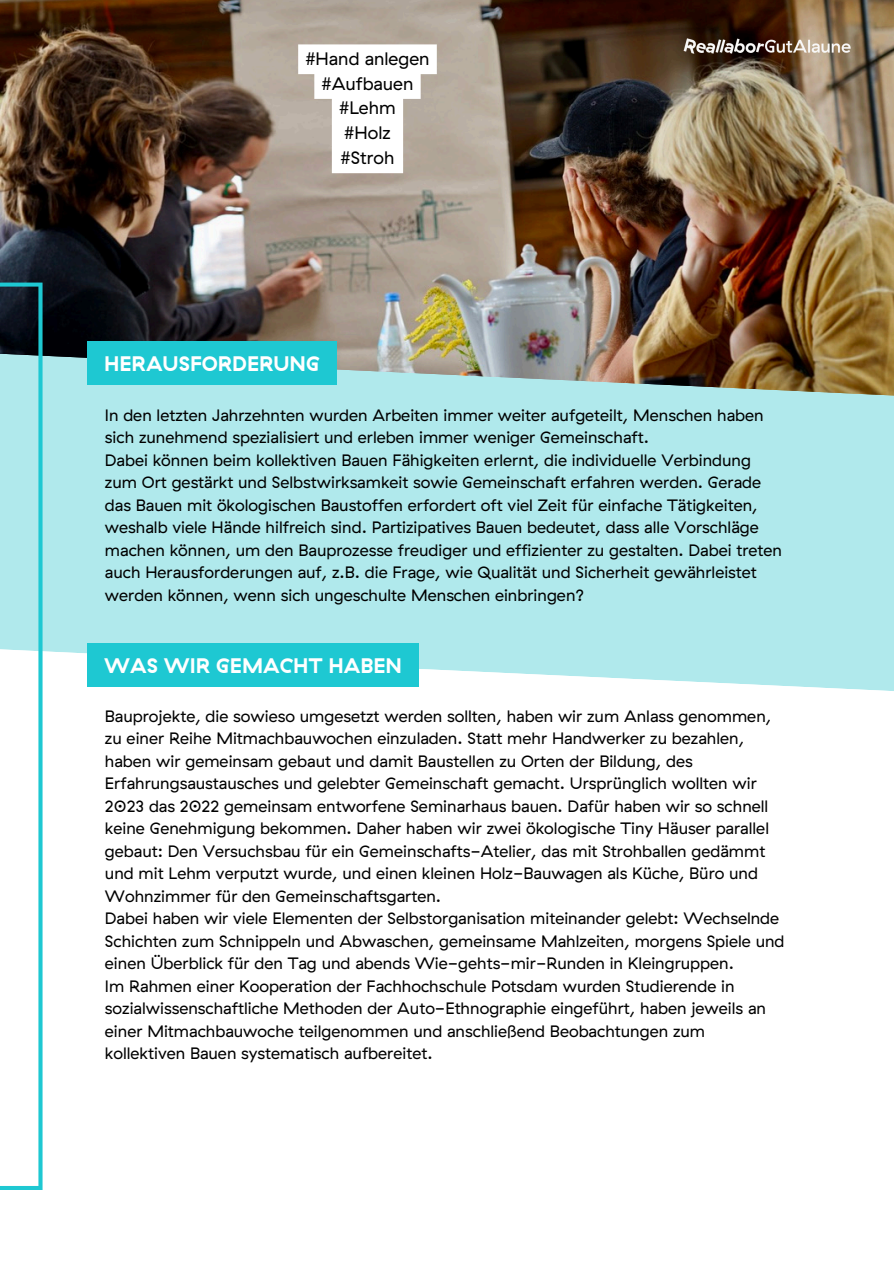
<style>
.page{position:relative;width:894px;height:1264px;background:#fff}
.page>*{position:absolute;margin:0;border:0;box-sizing:border-box;transform-origin:0 0}
.t1{font:700 21px "GT Haptik";color:#fff}
.t2{font:18px "GT Haptik";color:#000}
.t3{font:16.5px/22.5px "GT Haptik";color:#000}
</style>
<div class="page">
<img style="left:0;top:0;width:893px;height:351px">
<svg style="left:43px;top:351px;width:850px;height:340px;background:#afe1e2"></svg>
<img style="left:680px;top:36px;width:170px;height:25px">
<div style="left:87px;top:643px;width:332px;height:43px;background:#1ec8d2"></div>
<svg style="left:298px;top:44px;width:138px;height:129px"></svg>
<div style="left:87px;top:341px;width:249px;height:44px;background:#1ec8d2"></div>
<svg style="left:0;top:282px;width:43px;height:907px"></svg>
<p class="t2" style="left:305px;top:47px;width:126px">#Hand anlegen</p>
<h1 class="t2" style="left:321px;top:72px;width:93px">#Aufbauen</h1>
<p class="t2" style="left:339px;top:96px;width:58px">#Lehm</p>
<p class="t2" style="left:344px;top:121px;width:48px">#Holz</p>
<h1 class="t2" style="left:340px;top:146px;width:55px">#Stroh</h1>
<p class="t1" style="left:104px;top:350px;width:217px">HERAUSFORDERUNG</p>
<p class="t3" style="left:105px;top:403px;width:660px">In den letzten Jahrzehnten wurden Arbeiten immer weiter aufgeteilt, Menschen haben sich zunehmend spezialisiert und erleben immer weniger Gemeinschaft.</p>
<p class="t3" style="left:105px;top:448px;width:678px">Dabei können beim kollektiven Bauen Fähigkeiten erlernt, die individuelle Verbindung zum Ort gestärkt und Selbstwirksamkeit sowie Gemeinschaft erfahren werden. Gerade das Bauen mit ökologischen Baustoffen erfordert oft viel Zeit für einfache Tätigkeiten, weshalb viele Hände hilfreich sind. Partizipatives Bauen bedeutet, dass alle Vorschläge machen können, um den Bauprozesse freudiger und effizienter zu gestalten. Dabei treten auch Herausforderungen auf, z.B. die Frage, wie Qualität und Sicherheit gewährleistet werden können, wenn sich ungeschulte Menschen einbringen?</p>
<p class="t1" style="left:104px;top:651px;width:299px">WAS WIR GEMACHT HABEN</p>
<p class="t3" style="left:105px;top:704px;width:667px">Bauprojekte, die sowieso umgesetzt werden sollten, haben wir zum Anlass genommen, zu einer Reihe Mitmachbauwochen einzuladen. Statt mehr Handwerker zu bezahlen, haben wir gemeinsam gebaut und damit Baustellen zu Orten der Bildung, des Erfahrungsaustausches und gelebter Gemeinschaft gemacht. Ursprünglich wollten wir 2023 das 2022 gemeinsam entworfene Seminarhaus bauen. Dafür haben wir so schnell keine Genehmigung bekommen. Daher haben wir zwei ökologische Tiny Häuser parallel gebaut: Den Versuchsbau für ein Gemeinschafts-Atelier, das mit Strohballen gedämmt und mit Lehm verputzt wurde, und einen kleinen Holz-Bauwagen als Küche, Büro und Wohnzimmer für den Gemeinschaftsgarten.</p>
<p class="t3" style="left:105px;top:906px;width:681px">Dabei haben wir viele Elementen der Selbstorganisation miteinander gelebt: Wechselnde<br>Schichten zum Schnippeln und Abwaschen, gemeinsame Mahlzeiten, morgens Spiele und einen Überblick für den Tag und abends Wie-gehts-mir-Runden in Kleingruppen.</p>
<p class="t3" style="left:105px;top:974px;width:662px">Im Rahmen einer Kooperation der Fachhochschule Potsdam wurden Studierende in sozialwissenschaftliche Methoden der Auto-Ethnographie eingeführt, haben jeweils an einer Mitmachbauwoche teilgenommen und anschließend Beobachtungen zum kollektiven Bauen systematisch aufbereitet.</p>
</div>
